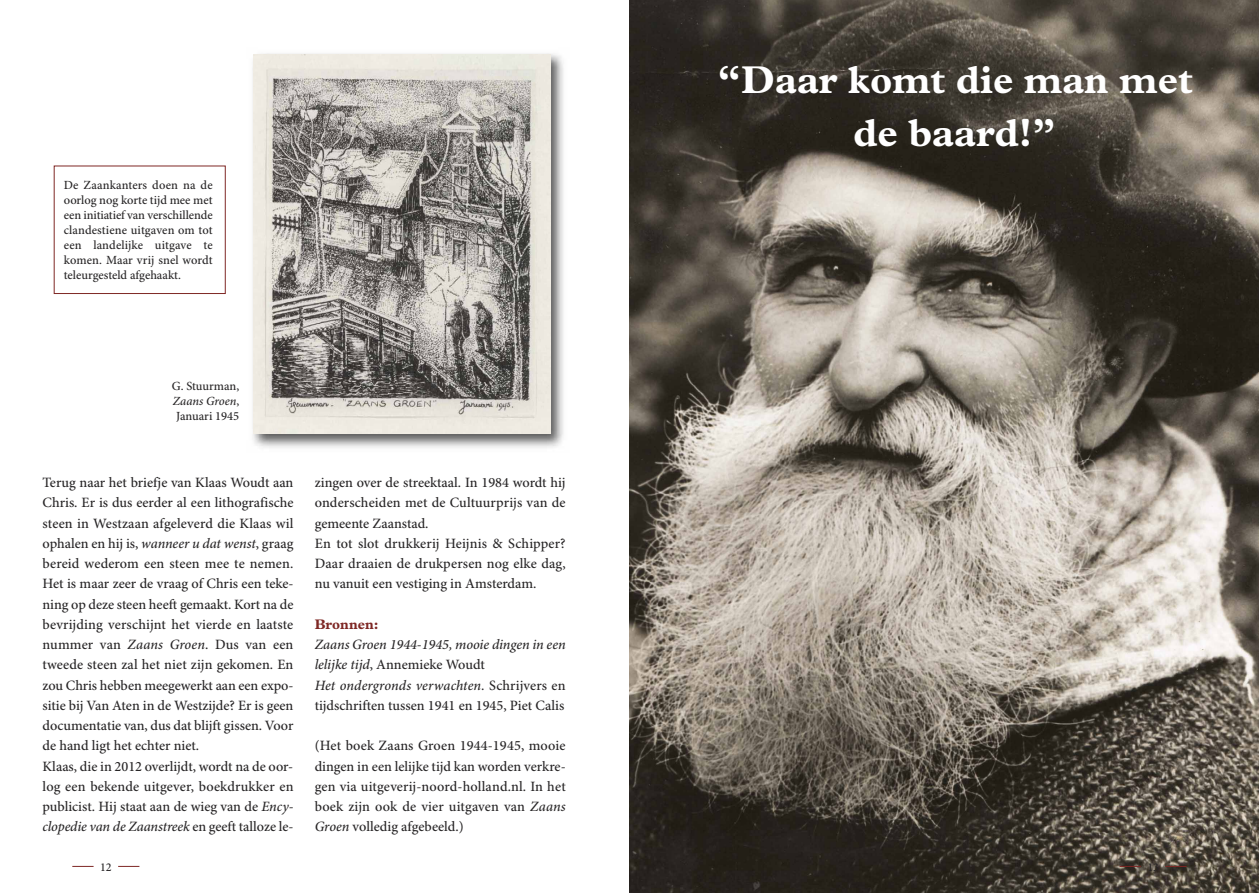
<style>
.page{position:relative;width:1259px;height:893px;background:#fff}
.page>*{position:absolute;margin:0;border:0;box-sizing:border-box;transform-origin:0 0}
.t1{font:700 39px/52.5px "Plantin Std";color:#fff;text-align:center}
.t2{font:500 14.25px/20.2px "Minion Pro";color:#272526;text-align:justify}
.t3{font:italic 500 14.25px/20.2px "Minion Pro";color:#272526}
.t4{font:700 13.95px "Plantin Std";color:#7e2724}
.t5{font:500 12.45px/15px "Minion Pro";color:#272526;text-align:justify}
.t6{font:500 12px "Minion Pro";color:#272526}
.s1{font-style:italic}
.s2{font-style:normal}
</style>
<div class="page">
<img style="left:629px;top:0;width:630px;height:893px">
<svg style="left:1165px;top:866px;width:21px;height:1px"></svg>
<svg style="left:1119px;top:866px;width:21px;height:1px"></svg>
<svg style="left:118px;top:866px;width:21px;height:1px"></svg>
<svg style="left:72px;top:866px;width:22px;height:1px"></svg>
<img style="left:252px;top:53px;width:312px;height:395px">
<img style="left:253px;top:54px;width:297px;height:380px">
<p class="t5" style="left:64px;top:178px;width:150px">De Zaankanters doen na de oorlog nog korte tijd mee met een initiatief van verschillende clandestiene uitgaven om tot een landelijke uitgave te komen. Maar vrij snel wordt teleurgesteld afgehaakt.</p>
<p class="t5" style="left:172px;top:380px;width:69px">G. Stuurman, <span class="s1">Zaans Groen</span>, Januari 1945</p>
<p class="t2" style="left:43px;top:474px;width:252px">Terug naar het briefje van Klaas Woudt aan Chris. Er is dus eerder al een lithografische steen in Westzaan afgeleverd die Klaas wil ophalen en hij is, <span class="s1">wanneer u dat wenst</span>, graag bereid wederom een steen mee te nemen.<br>Het is maar zeer de vraag of Chris een teke&shy;ning op deze steen heeft gemaakt. Kort na de bevrijding verschijnt het vierde en laatste nummer van <span class="s1">Zaans Groen</span>. Dus van een tweede steen zal het niet zijn gekomen. En zou Chris hebben meegewerkt aan een expo&shy;sitie bij Van Aten in de Westzijde? Er is geen documentatie van, dus dat blijft gissen. Voor de hand ligt het echter niet.</p>
<p class="t2" style="left:43px;top:757px;width:252px">Klaas, die in 2012 overlijdt, wordt na de oor&shy;log een bekende uitgever, boekdrukker en publicist. Hij staat aan de wieg van de <span class="s1">Ency&shy;clopedie van de Zaanstreek</span> en geeft talloze le-</p>
<p class="t6" style="left:100px;top:863px;width:13px">12</p>
<p class="t2" style="left:315px;top:474px;width:252px">zingen over de streektaal. In 1984 wordt hij onderscheiden met de Cultuurprijs van de gemeente Zaanstad.</p>
<p class="t2" style="left:315px;top:534px;width:252px">En tot slot drukkerij Heijnis &amp; Schipper?<br>Daar draaien de drukpersen nog elke dag, nu vanuit een vestiging in Amsterdam.</p>
<p class="t4" style="left:315px;top:619px;width:65px">Bronnen:</p>
<p class="t3" style="left:315px;top:636px;width:252px">Zaans Groen 1944-1945, mooie dingen in een lelijke tijd<span class="s2">, Annemieke Woudt</span></p>
<p class="t2" style="left:315px;top:676px;width:252px"><span class="s1">Het ondergronds verwachten.</span> Schrijvers en tijdschriften tussen 1941 en 1945, Piet Calis</p>
<p class="t2" style="left:315px;top:737px;width:252px">(Het boek Zaans Groen 1944-1945, mooie dingen in een lelijke tijd kan worden verkre&shy;gen via uitgeverij-noord-holland.nl. In het boek zijn ook de vier uitgaven van <span class="s1">Zaans Groen</span> volledig afgebeeld.)</p>
<p class="t1" style="left:717px;top:57px;width:477px">“Daar komt die man met de baard!”</p>
<p class="t6" style="left:1147px;top:863px;width:13px">13</p>
</div>
